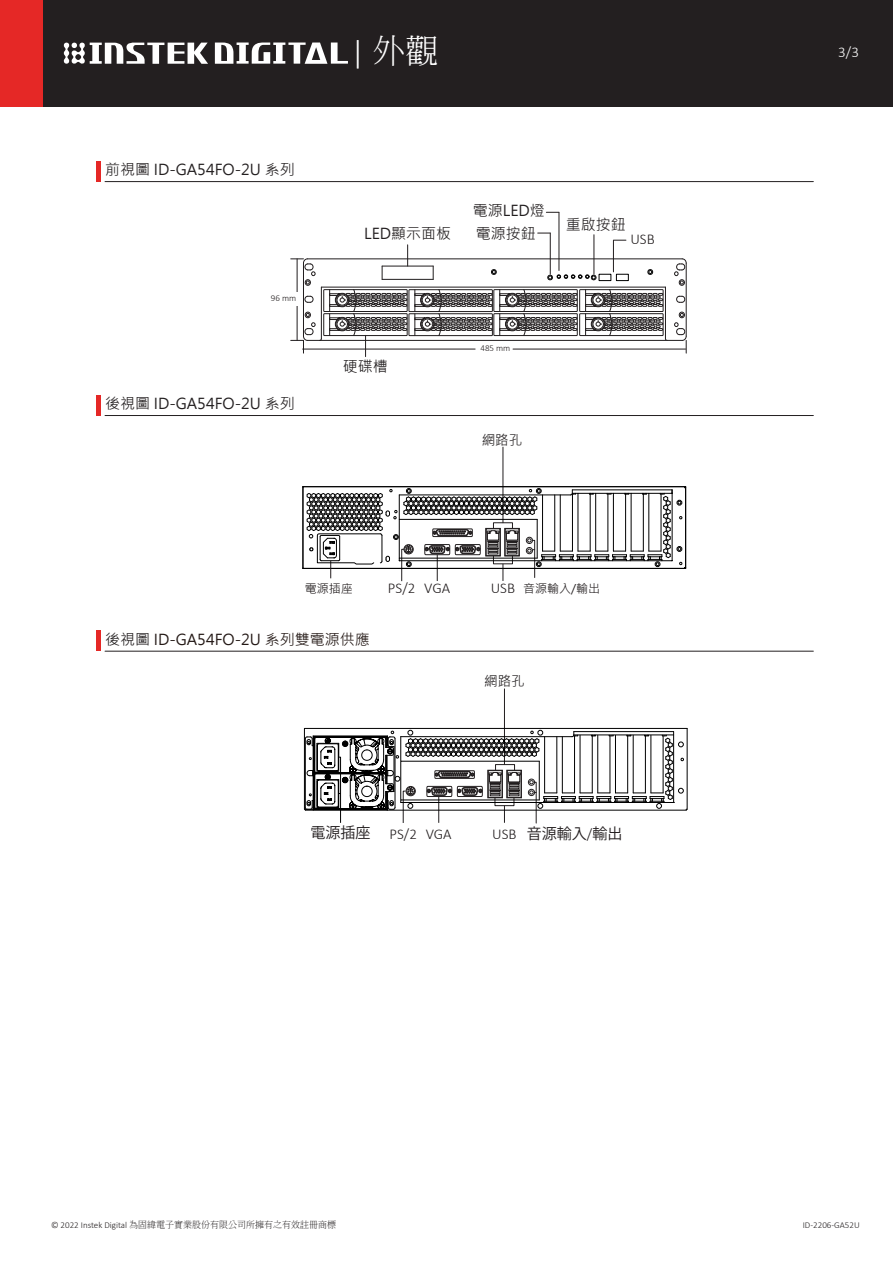
<style>
.page{position:relative;width:893px;height:1263px;background:#fff}
.page>*{position:absolute;margin:0;border:0;box-sizing:border-box;transform-origin:0 0}
.t1{font:300 32.7px "Adobe Ming Std";color:#fff}
.t2{font:15px "Microsoft Jheng Hei";color:#231f20}
.t3{font:15px "Microsoft Jheng Hei";color:#221e1f}
.t4{font:15px "Microsoft Jheng Hei";color:#231815}
.t5{font:300 15px "Calibri";color:#221d1e}
.t6{font:15px "Koz Go Pro";color:#221d1e}
.t7{font:300 15px "Calibri";color:#fff}
.t8{font:13.5px "Microsoft Jheng Hei";color:#221e1f}
.t9{font:12px "Microsoft Jheng Hei";color:#221d1e}
.t10{font:300 9px "Adobe Ming Std";color:#231f20}
.t11{font:300 9px "Calibri";color:#231f20}
.t12{font:300 9px "Calibri";color:#221d1e}
.s1{font-family:"Calibri"}
.s2{font-family:"Calibri";font-weight:300;font-size:15px}
.s3{color:#231f20}
.s4{font-family:"Calibri";font-weight:300}
</style>
<div class="page">
<div style="left:0;top:0;width:893px;height:106px;background:#231f20"></div>
<div style="left:0;top:0;width:43px;height:106px;background:#e52826"></div>
<svg style="left:64px;top:42px;width:144px;height:22px"></svg>
<svg style="left:215px;top:42px;width:133px;height:22px"></svg>
<hr style="left:97px;top:161px;width:4px;height:21px;background:#e52826">
<hr style="left:105px;top:181px;width:708px;height:1px;background:#231f20">
<hr style="left:97px;top:395px;width:4px;height:20px;background:#e52826">
<hr style="left:105px;top:415px;width:708px;height:1px;background:#231f20">
<hr style="left:97px;top:630px;width:4px;height:21px;background:#e52826">
<hr style="left:105px;top:651px;width:708px;height:1px;background:#231f20">
<svg style="left:407px;top:245px;width:1px;height:21px"></svg>
<hr style="left:297px;top:259px;width:1px;height:81px;background:#211d1e">
<div style="left:266px;top:292px;width:35px;height:13px;background:#fff"></div>
<hr style="left:303px;top:263px;width:1px;height:73px;background:#211d1e">
<hr style="left:321px;top:287px;width:1px;height:52px;background:#211d1e">
<hr style="left:321px;top:287px;width:344px;height:1px;background:#211d1e">
<svg style="left:382px;top:267px;width:1px;height:12px"></svg>
<hr style="left:382px;top:279px;width:51px;height:1px;background:#211d1e">
<hr style="left:382px;top:266px;width:51px;height:1px;background:#211d1e">
<hr style="left:307px;top:259px;width:375px;height:1px;background:#211d1e">
<svg style="left:291px;top:312px;width:31px;height:41px"></svg>
<svg style="left:305px;top:296px;width:8px;height:7px"></svg>
<svg style="left:291px;top:258px;width:24px;height:27px"></svg>
<hr style="left:320px;top:340px;width:346px;height:1px;background:#211d1e">
<div style="left:324px;top:289px;width:83px;height:23px;border:1px solid #211d1e"></div>
<div style="left:409px;top:289px;width:84px;height:23px;border:1px solid #211d1e"></div>
<div style="left:324px;top:313px;width:83px;height:23px;border:1px solid #211d1e"></div>
<svg style="left:329px;top:289px;width:78px;height:68px"></svg>
<div style="left:409px;top:314px;width:84px;height:22px;border:1px solid #211d1e"></div>
<hr style="left:303px;top:349px;width:172px;height:1px;background:#221d1e">
<hr style="left:559px;top:212px;width:1px;height:58px;background:#221d1e">
<hr style="left:613px;top:240px;width:1px;height:32px;background:#221d1e">
<hr style="left:550px;top:233px;width:1px;height:41px;background:#221d1e">
<hr style="left:594px;top:235px;width:1px;height:39px;background:#221d1e">
<svg style="left:414px;top:258px;width:273px;height:95px"></svg>
<svg style="left:546px;top:212px;width:13px;height:1px"></svg>
<svg style="left:538px;top:233px;width:12px;height:1px"></svg>
<svg style="left:614px;top:240px;width:12px;height:1px"></svg>
<hr style="left:503px;top:447px;width:1px;height:76px;background:#211d1e">
<svg style="left:302px;top:486px;width:384px;height:95px"></svg>
<hr style="left:504px;top:689px;width:1px;height:75px;background:#211d1e">
<hr style="left:687px;top:728px;width:1px;height:81px;background:#000">
<hr style="left:304px;top:728px;width:1px;height:81px;background:#000">
<hr style="left:304px;top:728px;width:383px;height:1px;background:#000">
<svg style="left:304px;top:730px;width:383px;height:93px"></svg>
<h2 class="t2" style="left:105px;top:160px;width:191px">前視圖 ID-GA54FO-2U 系列</h2>
<p class="t12" style="left:271px;top:292px;width:27px">96 mm</p>
<h2 class="t2" style="left:105px;top:394px;width:191px">後視圖 ID-GA54FO-2U 系列</h2>
<h1 class="t1" style="left:351px;top:33px;width:89px"><span class="s1">|</span> 外觀</h1>
<h2 class="t3" style="left:473px;top:202px;width:74px">電源LED燈</h2>
<h2 class="t3" style="left:566px;top:215px;width:61px">重啟按鈕</h2>
<h2 class="t3" style="left:476px;top:224px;width:61px">電源按鈕</h2>
<h2 class="t3" style="left:364px;top:224px;width:89px">LED顯示面板</h2>
<h2 class="t5" style="left:630px;top:230px;width:26px">USB</h2>
<h2 class="t3" style="left:343px;top:358px;width:46px">硬碟槽</h2>
<p class="t12" style="left:480px;top:342px;width:31px">485 mm</p>
<h3 class="t8" style="left:482px;top:431px;width:42px">網路孔</h3>
<h3 class="t9" style="left:305px;top:581px;width:49px">電源插座</h3>
<h2 class="t5" style="left:388px;top:579px;width:64px">PS/2 VGA</h2>
<h3 class="t9" style="left:491px;top:581px;width:111px"><span class="s2">USB</span> 音源輸入/輸出</h3>
<h2 class="t4" style="left:105px;top:630px;width:266px"><span class="s3">後視圖</span> ID-GA54FO-2U 系列雙電源供應</h2>
<h3 class="t8" style="left:484px;top:673px;width:42px">網路孔</h3>
<h2 class="t6" style="left:310px;top:823px;width:61px">電源插座</h2>
<h2 class="t5" style="left:389px;top:825px;width:64px">PS/2 VGA</h2>
<h2 class="t6" style="left:492px;top:824px;width:132px"><span class="s4">USB</span> 音源輸入<span class="s4">/</span>輸出</h2>
<h2 class="t7" style="left:838px;top:43px;width:22px">3/3</h2>
<p class="t10" style="left:51px;top:1220px;width:287px"><span class="s1">© 2022 Instek Digital</span> 為固緯電子實業股份有限公司所擁有之有效註冊商標</p>
<p class="t11" style="left:803px;top:1219px;width:58px">ID-2206-GA52U</p>
</div>
